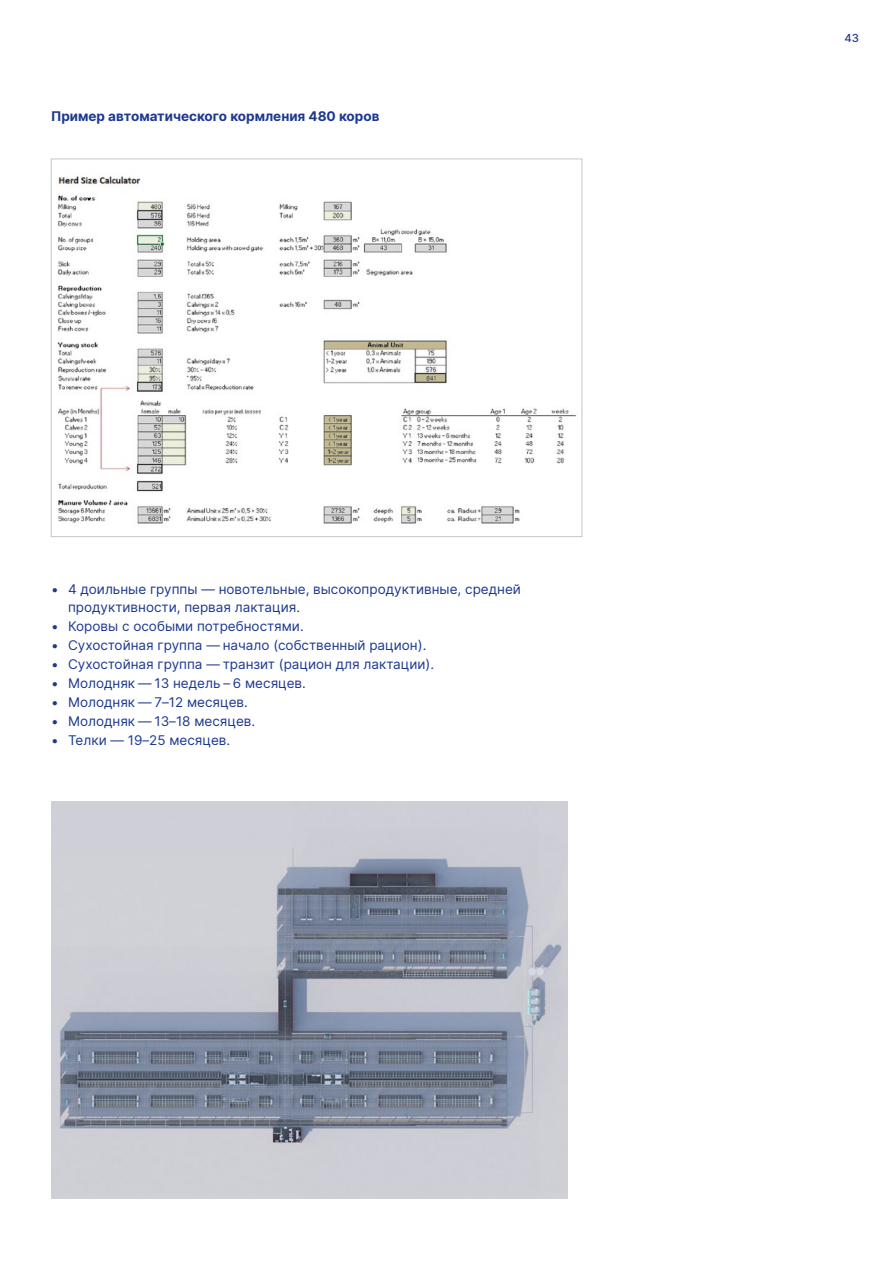
<style>
.page{position:relative;width:893px;height:1263px;background:#fff}
.page>*{position:absolute;margin:0;border:0;box-sizing:border-box;transform-origin:0 0}
.Copy_Bulletpoints_0{font:13.5px/18.9px "Inter";color:#1c388f}
.Subheadline{font:700 13.5px "Inter";color:#1c388f}
.t1{font:500 11.25px "Inter";color:#1c388f}
</style>
<div class="page">
<img style="left:57px;top:175px;width:520px;height:349px">
<img style="left:51px;top:801px;width:516px;height:397px">
<p class="Subheadline" style="left:51px;top:106px;width:330px">Пример автоматического кормления 480 коров</p>
<p class="Copy_Bulletpoints_0" style="left:68px;top:579px;width:454px;text-indent:-17px">• 4 доильные группы — новотельные, высокопродуктивные, средней продуктивности, первая лактация.</p>
<p class="Copy_Bulletpoints_0" style="left:51px;top:617px;width:254px">• Коровы с особыми потребностями.</p>
<p class="Copy_Bulletpoints_0" style="left:51px;top:635px;width:377px">• Сухостойная группа — начало (собственный рацион).</p>
<p class="Copy_Bulletpoints_0" style="left:51px;top:654px;width:385px">• Сухостойная группа — транзит (рацион для лактации).</p>
<p class="Copy_Bulletpoints_0" style="left:51px;top:673px;width:256px">• Молодняк — 13 недель – 6 месяцев.</p>
<p class="Copy_Bulletpoints_0" style="left:51px;top:692px;width:198px">• Молодняк — 7–12 месяцев.</p>
<p class="Copy_Bulletpoints_0" style="left:51px;top:711px;width:206px">• Молодняк — 13–18 месяцев.</p>
<p class="Copy_Bulletpoints_0" style="left:51px;top:730px;width:181px">• Телки — 19–25 месяцев.</p>
<p class="t1" style="left:844px;top:30px;width:16px">43</p>
</div>
